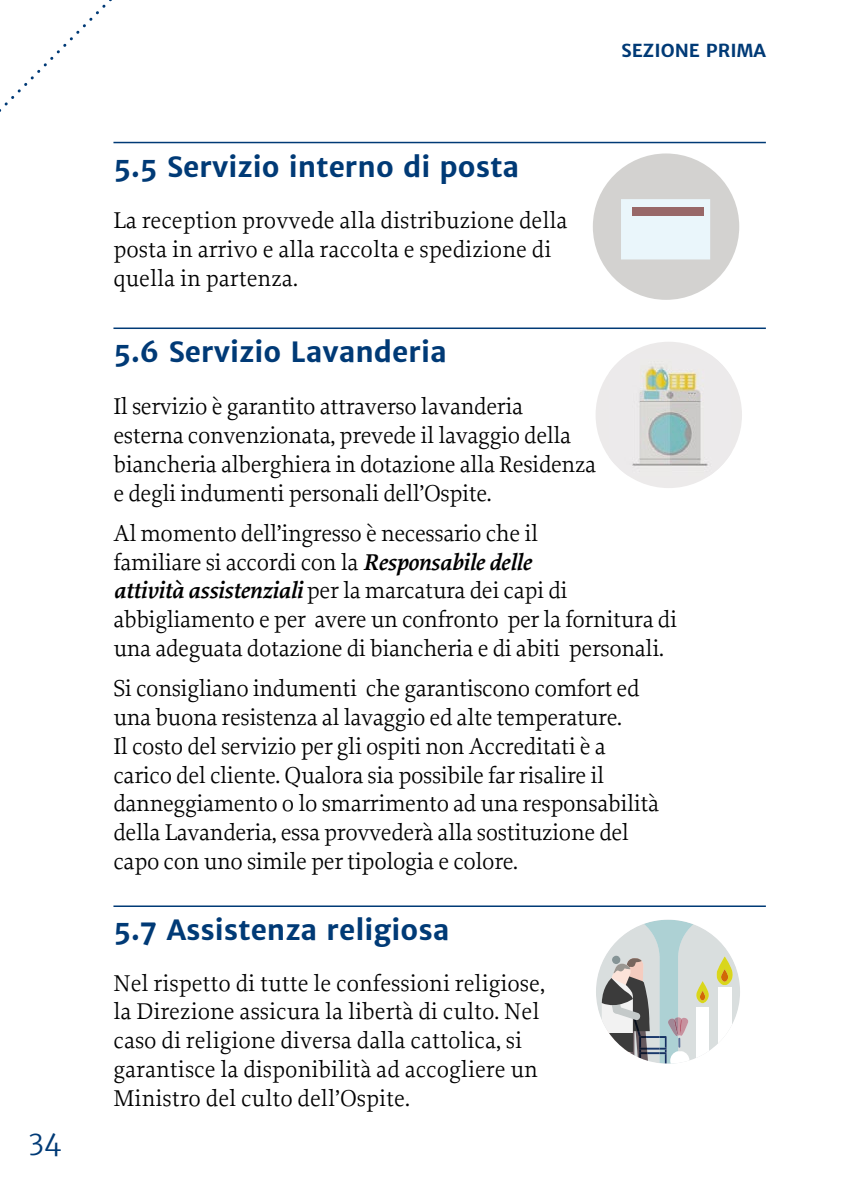
<style>
.page{position:relative;width:851px;height:1191px;background:#fff}
.page>*{position:absolute;margin:0;border:0;box-sizing:border-box;transform-origin:0 0}
.t1{font:28px "Merriweather Sans Bold 2";color:#003a76}
.t2{font:300 28px "Merriweather Sans";color:#003a76}
.t3{font:24px/28.8px "Proforma";letter-spacing:-.015em;color:#000}
.t4{font:18px "Merriweather Sans Bold 2";color:#003a76}
.s1{font-weight:600;font-style:italic}
</style>
<div class="page">
<svg style="left:0;top:0;width:203px;height:144px"></svg>
<hr style="left:113px;top:327px;width:652px;height:2px;background:#003a76">
<hr style="left:113px;top:142px;width:652px;height:1px;background:#003a76">
<hr style="left:113px;top:905px;width:652px;height:2px;background:#003a76">
<svg style="left:596px;top:919px;width:144px;height:144px"></svg>
<div style="left:592px;top:153px;width:147px;height:147px;background:#d3d2d0;border-radius:50%"></div>
<div style="left:621px;top:199px;width:89px;height:60px;background:#eaf6fb"></div>
<div style="left:632px;top:207px;width:71px;height:8px;background:#986868"></div>
<div style="left:595px;top:342px;width:146px;height:146px;background:#eceaea;border-radius:50%"></div>
<img style="left:609px;top:354px;width:122px;height:122px">
<p class="t2" style="left:28px;top:1123px;width:35px">34</p>
<p class="t1" style="left:113px;top:148px;width:407px">5.5 Servizio interno di posta</p>
<p class="t3" style="left:113px;top:206px;width:455px">La reception provvede alla distribuzione della posta in arrivo e alla raccolta e spedizione di quella in partenza.</p>
<p class="t1" style="left:113px;top:334px;width:335px">5.6 Servizio Lavanderia</p>
<p class="t4" style="left:621px;top:38px;width:146px">SEZIONE PRIMA</p>
<p class="t3" style="left:113px;top:391px;width:484px">Il servizio è garantito attraverso lavanderia esterna convenzionata, prevede il lavaggio della biancheria alberghiera in dotazione alla Residenza e degli indumenti personali dell’Ospite.</p>
<p class="t3" style="left:113px;top:518px;width:565px">Al momento dell’ingresso è necessario che il<br>familiare si accordi con la <span class="s1">Responsabile delle<br>attività assistenziali</span> per la marcatura dei capi di abbigliamento e per avere un confronto per la fornitura di una adeguata dotazione di biancheria e di abiti personali.</p>
<p class="t3" style="left:113px;top:673px;width:547px">Si consigliano indumenti che garantiscono comfort ed una buona resistenza al lavaggio ed alte temperature.<br>Il costo del servizio per gli ospiti non Accreditati è a carico del cliente. Qualora sia possibile far risalire il danneggiamento o lo smarrimento ad una responsabilità della Lavanderia, essa provvederà alla sostituzione del capo con uno simile per tipologia e colore.</p>
<p class="t1" style="left:113px;top:912px;width:337px">5.7 Assistenza religiosa</p>
<p class="t3" style="left:113px;top:968px;width:433px">Nel rispetto di tutte le confessioni religiose, la Direzione assicura la libertà di culto. Nel caso di religione diversa dalla cattolica, si garantisce la disponibilità ad accogliere un Ministro del culto dell’Ospite.</p>
</div>
